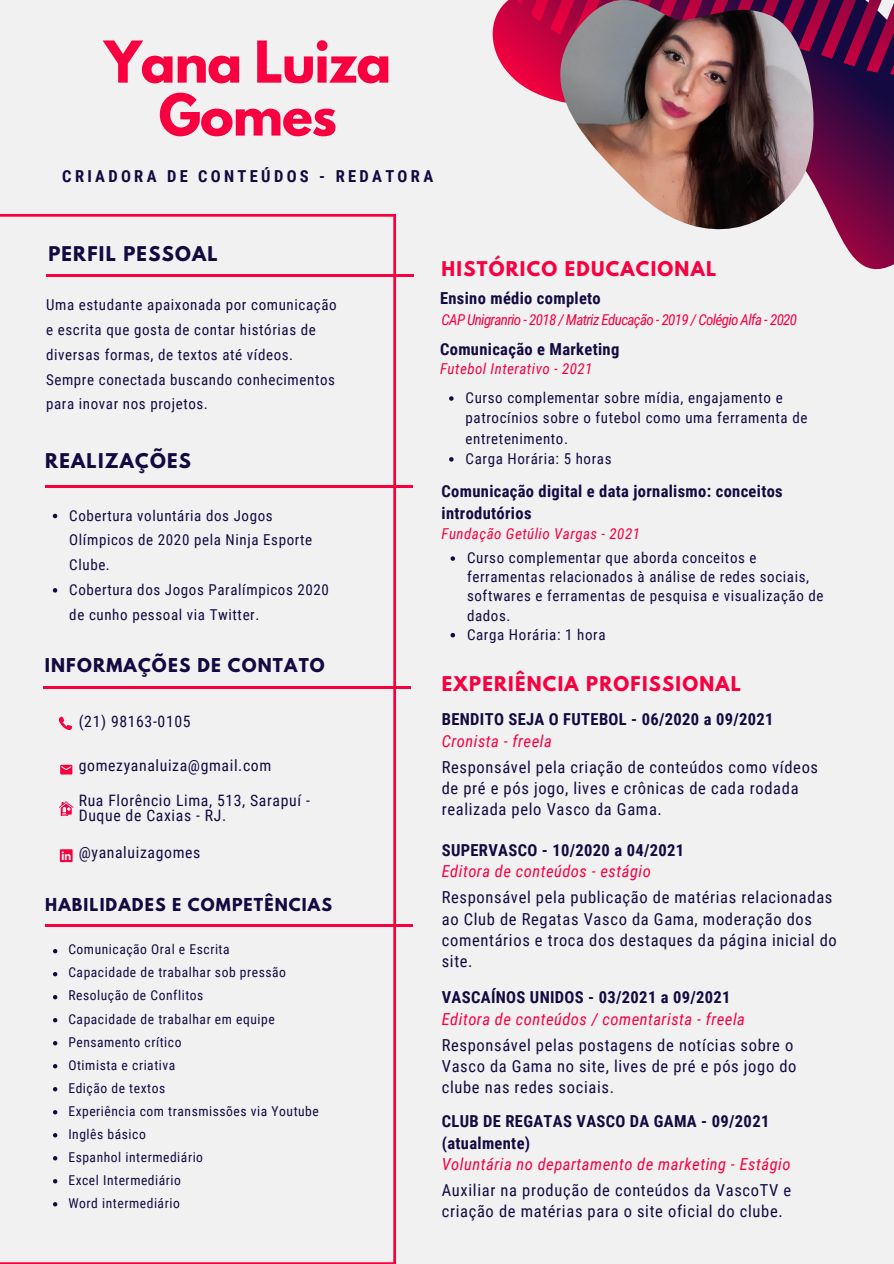
<style>
.page{position:relative;width:894px;height:1264px;background:#fff}
.page>*{position:absolute;margin:0;border:0;box-sizing:border-box;transform-origin:0 0}
.t1{font:700 51px/52.9px "League Spartan";letter-spacing:-.02em;color:#f80040;text-align:center}
.t2{font:700 18px "League Spartan";letter-spacing:.07em;color:#f80040}
.t3{font:700 18px "League Spartan";letter-spacing:.07em;color:#150941}
.t4{font:700 16.95px "League Spartan";letter-spacing:.07em;color:#150941}
.t5{font:16.5px/21.5px "Roboto Condensed";letter-spacing:.04em;color:#150941}
.t6{font:700 16.5px/21.5px "Roboto Condensed";letter-spacing:.02em;color:#150941}
.t7{font:italic 16.5px "Roboto Condensed";letter-spacing:.03em;color:#f80040}
.t8{font:700 16.5px "Roboto Condensed";letter-spacing:.2em;color:#150941}
.t9{font:15.75px/14.7px "Roboto Condensed";letter-spacing:.04em;color:#150941}
.t10{font:700 15.75px "League Spartan";letter-spacing:.07em;color:#150941}
.t11{font:15px/24.8px "Roboto Condensed";letter-spacing:.04em;color:#150941}
.t12{font:italic 15px "Roboto Condensed";letter-spacing:-.045em;color:#f80040}
.t13{font:italic 15px "Roboto Condensed";letter-spacing:.03em;color:#f80040}
.t14{font:13.5px "Roboto Condensed";letter-spacing:.04em;color:#150941}
</style>
<div class="page">
<div style="left:0;top:0;width:893px;height:1263px;background:#f1f1f2"></div>
<hr style="left:0;top:217px;width:1px;height:1045px;background:#f80040">
<hr style="left:393px;top:217px;width:3px;height:1045px;background:#f80040">
<hr style="left:0;top:1262px;width:393px;height:1px;background:#f80040">
<hr style="left:0;top:214px;width:393px;height:3px;background:#f80040">
<hr style="left:46px;top:274px;width:367px;height:2px;background:#f80040">
<svg style="left:53px;top:514px;width:4px;height:4px"></svg>
<svg style="left:53px;top:588px;width:4px;height:4px"></svg>
<hr style="left:45px;top:485px;width:367px;height:2px;background:#f80040">
<hr style="left:44px;top:686px;width:367px;height:2px;background:#f80040">
<svg style="left:53px;top:949px;width:4px;height:4px"></svg>
<svg style="left:53px;top:972px;width:4px;height:4px"></svg>
<svg style="left:53px;top:995px;width:4px;height:4px"></svg>
<svg style="left:53px;top:1018px;width:4px;height:4px"></svg>
<svg style="left:53px;top:1041px;width:4px;height:4px"></svg>
<svg style="left:53px;top:1064px;width:4px;height:4px"></svg>
<svg style="left:53px;top:1087px;width:4px;height:4px"></svg>
<svg style="left:53px;top:1110px;width:4px;height:4px"></svg>
<svg style="left:53px;top:1133px;width:4px;height:4px"></svg>
<svg style="left:53px;top:1156px;width:4px;height:4px"></svg>
<svg style="left:53px;top:1179px;width:4px;height:4px"></svg>
<svg style="left:53px;top:1202px;width:4px;height:4px"></svg>
<hr style="left:45px;top:924px;width:367px;height:2px;background:#f80040">
<svg style="left:59px;top:716px;width:12px;height:14px"></svg>
<svg style="left:59px;top:801px;width:15px;height:15px"></svg>
<svg style="left:60px;top:849px;width:13px;height:13px"></svg>
<svg style="left:60px;top:764px;width:12px;height:10px"></svg>
<svg style="left:492px;top:0;width:401px;height:250px"></svg>
<svg style="left:638px;top:229px;width:168px;height:21px"></svg>
<svg style="left:449px;top:396px;width:4px;height:5px"></svg>
<svg style="left:449px;top:457px;width:4px;height:4px"></svg>
<svg style="left:450px;top:556px;width:5px;height:5px"></svg>
<svg style="left:450px;top:633px;width:5px;height:4px"></svg>
<img style="left:560px;top:0;width:253px;height:229px">
<p class="t1" style="left:104px;top:42px;width:288px">Yana Luiza<br>Gomes</p>
<p class="t8" style="left:62px;top:166px;width:372px">CRIADORA DE CONTEÚDOS - REDATORA</p>
<p class="t3" style="left:48px;top:245px;width:171px">PERFIL PESSOAL</p>
<p class="t11" style="left:46px;top:293px;width:292px">Uma estudante apaixonada por comunicação e escrita que gosta de contar histórias de diversas formas, de textos até vídeos.<br>Sempre conectada buscando conhecimentos para inovar nos projetos.</p>
<p class="t3" style="left:45px;top:452px;width:147px">REALIZAÇÕES</p>
<p class="t11" style="left:69px;top:503px;width:244px">Cobertura voluntária dos Jogos<br>Olímpicos de 2020 pela Ninja Esporte<br>Clube.</p>
<p class="t11" style="left:69px;top:577px;width:261px">Cobertura dos Jogos Paralímpicos 2020 de cunho pessoal via Twitter.</p>
<p class="t4" style="left:45px;top:657px;width:281px">INFORMAÇÕES DE CONTATO</p>
<p class="t9" style="left:79px;top:714px;width:113px">(21) 98163-0105</p>
<p class="t9" style="left:79px;top:758px;width:194px">gomezyanaluiza@gmail.com</p>
<p class="t9" style="left:79px;top:793px;width:232px">Rua Florêncio Lima, 513, Sarapuí -<br>Duque de Caxias - RJ.</p>
<p class="t9" style="left:79px;top:844px;width:123px">@yanaluizagomes</p>
<p class="t10" style="left:45px;top:897px;width:288px">HABILIDADES E COMPETÊNCIAS</p>
<p class="t14" style="left:68px;top:941px;width:163px">Comunicação Oral e Escrita</p>
<p class="t14" style="left:68px;top:964px;width:219px">Capacidade de trabalhar sob pressão</p>
<p class="t14" style="left:68px;top:987px;width:136px">Resolução de Conflitos</p>
<p class="t14" style="left:68px;top:1010px;width:208px">Capacidade de trabalhar em equipe</p>
<p class="t14" style="left:68px;top:1033px;width:115px">Pensamento crítico</p>
<p class="t14" style="left:68px;top:1056px;width:108px">Otimista e criativa</p>
<p class="t14" style="left:68px;top:1079px;width:98px">Edição de textos</p>
<p class="t14" style="left:68px;top:1102px;width:252px">Experiência com transmissões via Youtube</p>
<p class="t14" style="left:68px;top:1125px;width:79px">Inglês básico</p>
<p class="t14" style="left:68px;top:1148px;width:136px">Espanhol intermediário</p>
<p class="t14" style="left:68px;top:1171px;width:114px">Excel Intermediário</p>
<p class="t14" style="left:68px;top:1194px;width:113px">Word intermediário</p>
<p class="t2" style="left:441px;top:260px;width:276px">HISTÓRICO EDUCACIONAL</p>
<p class="t6" style="left:440px;top:288px;width:162px">Ensino médio completo</p>
<p class="t12" style="left:441px;top:311px;width:357px">CAP Unigranrio - 2018 / Matriz Educação - 2019 / Colégio Alfa - 2020</p>
<p class="t6" style="left:440px;top:339px;width:181px">Comunicação e Marketing</p>
<p class="t13" style="left:440px;top:360px;width:154px">Futebol Interativo - 2021</p>
<p class="t11" style="left:465px;top:388px;width:343px;line-height:20.2px">Curso complementar sobre mídia, engajamento e patrocínios sobre o futebol como uma ferramenta de entretenimento.</p>
<p class="t11" style="left:465px;top:446px;width:147px">Carga Horária: 5 horas</p>
<p class="t6" style="left:441px;top:481px;width:342px">Comunicação digital e data jornalismo: conceitos introdutórios</p>
<p class="t13" style="left:441px;top:525px;width:200px">Fundação Getúlio Vargas - 2021</p>
<p class="t11" style="left:467px;top:548px;width:358px;line-height:19.2px">Curso complementar que aborda conceitos e ferramentas relacionados à análise de redes sociais, softwares e ferramentas de pesquisa e visualização de dados.</p>
<p class="t11" style="left:467px;top:622px;width:140px">Carga Horária: 1 hora</p>
<p class="t2" style="left:441px;top:675px;width:301px">EXPERIÊNCIA PROFISSIONAL</p>
<p class="t6" style="left:441px;top:709px;width:333px">BENDITO SEJA O FUTEBOL - 06/2020 a 09/2021</p>
<p class="t7" style="left:441px;top:731px;width:111px">Cronista - freela</p>
<p class="t5" style="left:441px;top:756px;width:378px">Responsável pela criação de conteúdos como vídeos de pré e pós jogo, lives e crônicas de cada rodada realizada pelo Vasco da Gama.</p>
<p class="t6" style="left:441px;top:839px;width:244px">SUPERVASCO - 10/2020 a 04/2021</p>
<p class="t7" style="left:441px;top:861px;width:210px">Editora de conteúdos - estágio</p>
<p class="t5" style="left:441px;top:886px;width:396px">Responsável pela publicação de matérias relacionadas ao Club de Regatas Vasco da Gama, moderação dos comentários e troca dos destaques da página inicial do site.</p>
<p class="t6" style="left:441px;top:986px;width:290px">VASCAÍNOS UNIDOS - 03/2021 a 09/2021</p>
<p class="t7" style="left:441px;top:1009px;width:305px">Editora de conteúdos / comentarista - freela</p>
<p class="t5" style="left:441px;top:1034px;width:356px">Responsável pelas postagens de notícias sobre o<br>Vasco da Gama no site, lives de pré e pós jogo do clube nas redes sociais.</p>
<p class="t6" style="left:441px;top:1110px;width:329px">CLUB DE REGATAS VASCO DA GAMA - 09/2021 (atualmente)</p>
<p class="t7" style="left:441px;top:1154px;width:350px">Voluntária no departamento de marketing - Estágio</p>
<p class="t5" style="left:441px;top:1179px;width:351px">Auxiliar na produção de conteúdos da VascoTV e criação de matérias para o site oficial do clube.</p>
</div>
